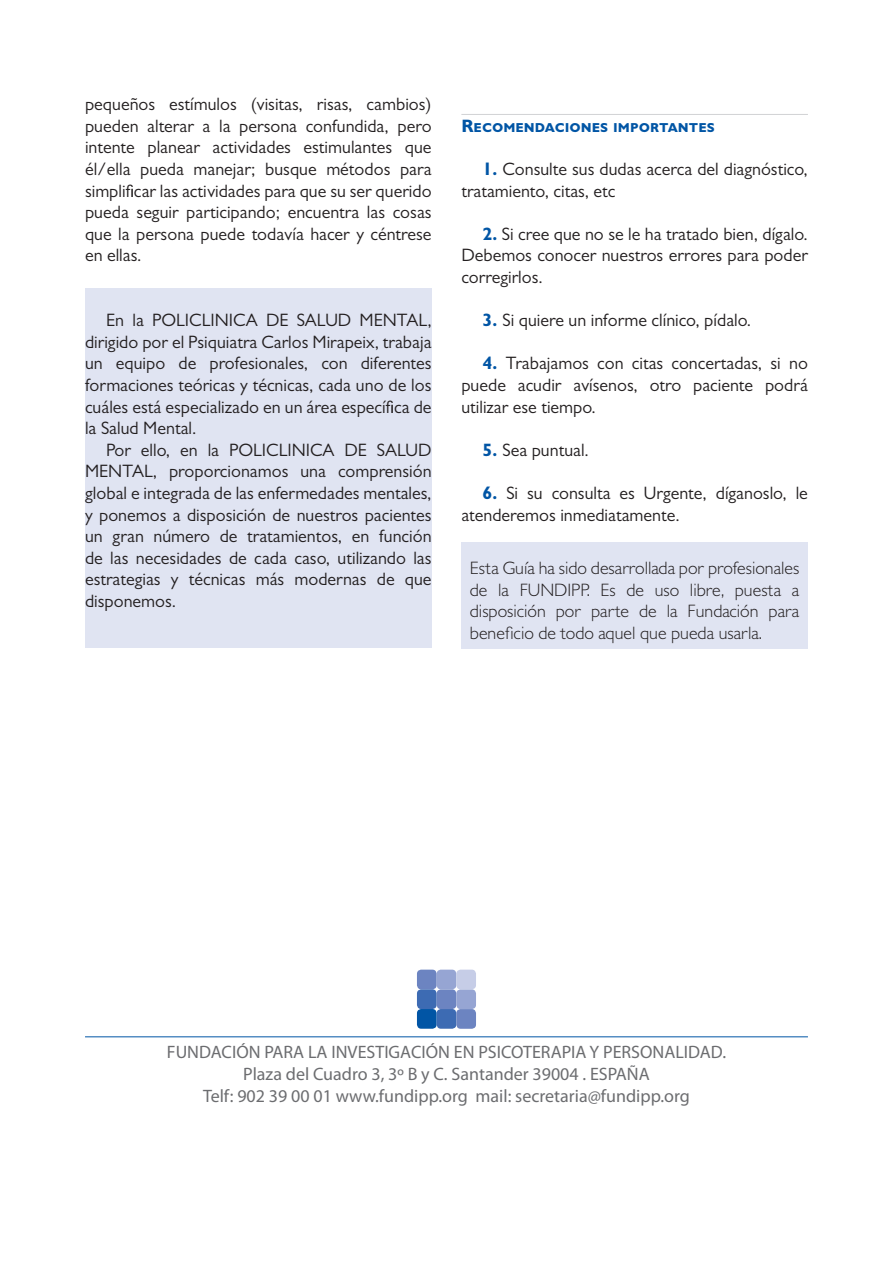
<style>
.page{position:relative;width:893px;height:1263px;background:#fff}
.page>*{position:absolute;margin:0;border:0;box-sizing:border-box;transform-origin:0 0}
.t1{font:18px/21.6px "Gill Sans MT Pro";color:#231f20;text-align:justify}
.t2{font:18px "Myriad Pro";color:#6c6d70}
.t3{font:300 18px/21.6px "Gill Sans MT Pro";color:#231f20;text-align:justify}
.t4{font:700 18px "Gill Sans MT Pro";color:#0155a5}
.s1{font-weight:700;color:#0155a5}
</style>
<div class="page">
<div style="left:85px;top:288px;width:347px;height:359px;background:#e0e4f2"></div>
<div style="left:461px;top:541px;width:347px;height:107px;background:#e0e4f2"></div>
<div style="left:417px;top:970px;width:20px;height:19px;background:#6c84c1;border-radius:4px"></div>
<div style="left:417px;top:989px;width:20px;height:20px;background:#3d6bb3;border-radius:4px"></div>
<div style="left:417px;top:1009px;width:20px;height:20px;background:#0155a5;border-radius:4px"></div>
<div style="left:437px;top:1009px;width:19px;height:20px;background:#3d6bb3;border-radius:4px"></div>
<div style="left:437px;top:989px;width:19px;height:20px;background:#6c84c1;border-radius:4px"></div>
<div style="left:456px;top:1009px;width:20px;height:20px;background:#6c84c1;border-radius:4px"></div>
<div style="left:437px;top:970px;width:19px;height:19px;background:#96a5d3;border-radius:4px"></div>
<div style="left:456px;top:989px;width:20px;height:20px;background:#96a5d3;border-radius:4px"></div>
<div style="left:456px;top:970px;width:20px;height:19px;background:#c6cde7;border-radius:4px"></div>
<hr style="left:85px;top:1036px;width:723px;height:1px;background:#0155a5">
<hr style="left:461px;top:114px;width:347px;height:1px;background:#d1d2d4">
<p class="t1" style="left:85px;top:93px;width:348px">pequeños estímulos (visitas, risas, cambios) pueden alterar a la persona confundida, pero intente planear actividades estimulantes que él/ella pueda manejar; busque métodos para simplificar las actividades para que su ser querido pueda seguir participando; encuentra las cosas que la persona puede todavía hacer y céntrese en ellas.</p>
<p class="t1" style="left:85px;top:309px;width:348px;text-indent:21px">En la POLICLINICA DE SALUD MENTAL, dirigido por el Psiquiatra Carlos Mirapeix, trabaja un equipo de profesionales, con diferentes formaciones teóricas y técnicas, cada uno de los cuáles está especializado en un área específica de la Salud Mental.</p>
<p class="t1" style="left:85px;top:439px;width:348px;text-indent:21px">Por ello, en la POLICLINICA DE SALUD MENTAL, proporcionamos una comprensión global e integrada de las enfermedades mentales, y ponemos a disposición de nuestros pacientes un gran número de tratamientos, en función de las necesidades de cada caso, utilizando las estrategias y técnicas más modernas de que disponemos.</p>
<p class="t4" style="left:461px;top:114px;width:255px">Recomendaciones importantes</p>
<p class="t1" style="left:461px;top:158px;width:348px;text-indent:21px"><span class="s1">1.</span> Consulte sus dudas acerca del diagnóstico, tratamiento, citas, etc</p>
<p class="t1" style="left:461px;top:223px;width:348px;text-indent:21px"><span class="s1">2.</span> Si cree que no se le ha tratado bien, dígalo.<br>Debemos conocer nuestros errores para poder corregirlos.</p>
<p class="t1" style="left:483px;top:309px;width:270px"><span class="s1">3.</span> Si quiere un informe clínico, pídalo.</p>
<p class="t1" style="left:461px;top:352px;width:348px;text-indent:21px"><span class="s1">4.</span> Trabajamos con citas concertadas, si no puede acudir avísenos, otro paciente podrá utilizar ese tiempo.</p>
<p class="t1" style="left:483px;top:439px;width:108px"><span class="s1">5.</span> Sea puntual.</p>
<p class="t1" style="left:461px;top:482px;width:348px;text-indent:21px"><span class="s1">6.</span> Si su consulta es Urgente, díganoslo, le atenderemos inmediatamente.</p>
<p class="t3" style="left:470px;top:557px;width:331px">Esta Guía ha sido desarrollada por profesionales de la FUNDIPP. Es de uso libre, puesta a disposición por parte de la Fundación para beneficio de todo aquel que pueda usarla.</p>
<p class="t2" style="left:167px;top:1041px;width:561px">FUNDACIÓN PARA LA INVESTIGACIÓN EN PSICOTERAPIA Y PERSONALIDAD.</p>
<p class="t2" style="left:243px;top:1063px;width:408px">Plaza del Cuadro 3, 3º B y C. Santander 39004 . ESPAÑA</p>
<p class="t2" style="left:203px;top:1084px;width:488px">Telf: 902 39 00 01 www.fundipp.org mail: secretaria@fundipp.org</p>
</div>
